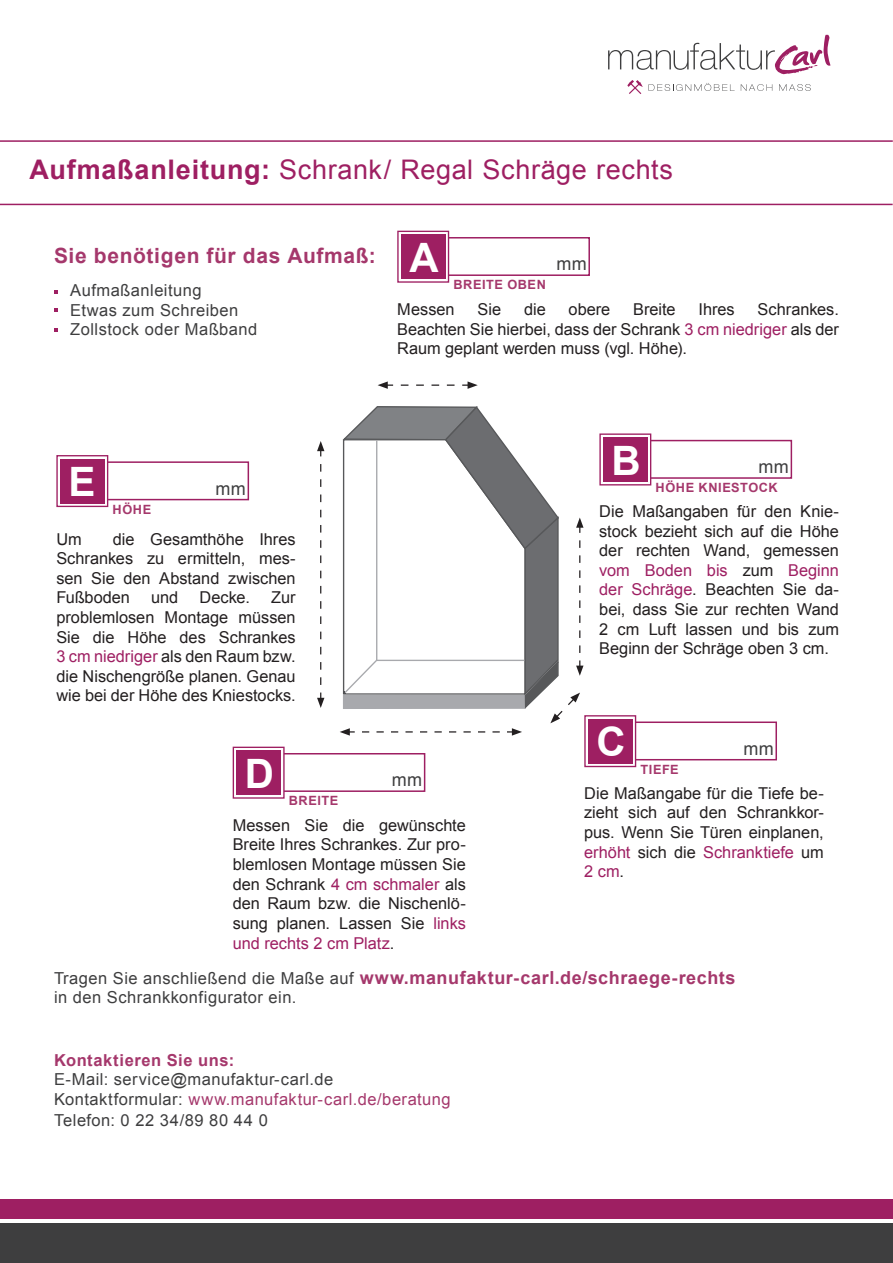
<style>
.page{position:relative;width:893px;height:1263px;background:#fff}
.page>*{position:absolute;margin:0;border:0;box-sizing:border-box;transform-origin:0 0}
.t1{font:700 40.5px "Arial";color:#fff}
.t2{font:27px "Arial";letter-spacing:.025em;color:#9e1f62}
.t3{font:700 21px "Arial";letter-spacing:.03em;color:#a5386c}
.t4{font:700 18px "Arial";letter-spacing:.03em;color:#a5386c}
.t5{font:18px "Arial";letter-spacing:.025em;color:#3e3e3f}
.t6{font:16.5px "Arial";letter-spacing:.03em;color:#3e3e3f}
.t7{font:16.5px "Arial";letter-spacing:.03em;color:#a5386c}
.t8{font:700 16.5px "Arial";letter-spacing:.035em;color:#a5386c}
.t9{font:16.35px/19.6px "Arial";color:#231f20;text-align:justify}
.t10{font:700 12.75px "Arial";letter-spacing:.045em;color:#a5386c}
.s1{font-weight:700}
.s2{color:#9e1f62}
.s3{font-weight:400;font-size:16.5px;color:#3e3e3f}
.s4{color:#3e3e3f}
</style>
<div class="page">
<svg style="left:627px;top:80px;width:16px;height:14px"></svg>
<svg style="left:608px;top:35px;width:222px;height:39px"></svg>
<svg style="left:649px;top:83px;width:86px;height:8px"></svg>
<svg style="left:741px;top:84px;width:31px;height:7px"></svg>
<svg style="left:779px;top:84px;width:32px;height:7px"></svg>
<hr style="left:0;top:140px;width:893px;height:2px;background:#9e1f62">
<div style="left:0;top:1223px;width:893px;height:40px;background:#3e3e3f"></div>
<div style="left:0;top:1199px;width:893px;height:20px;background:#9e1f62"></div>
<hr style="left:0;top:204px;width:893px;height:1px;background:#9e1f62">
<svg style="left:54px;top:290px;width:4px;height:3px"></svg>
<svg style="left:54px;top:308px;width:4px;height:3px"></svg>
<svg style="left:54px;top:328px;width:4px;height:4px"></svg>
<div style="left:256px;top:753px;width:169px;height:39px;border:2px solid #9e1f62"></div>
<div style="left:233px;top:747px;width:52px;height:52px;background:#fff;border:1px solid #9e1f62"></div>
<div style="left:236px;top:750px;width:45px;height:45px;background:#9e1f62"></div>
<div style="left:608px;top:721px;width:169px;height:39px;border:2px solid #9e1f62"></div>
<svg style="left:584px;top:715px;width:52px;height:52px"></svg>
<div style="left:588px;top:719px;width:44px;height:44px;background:#9e1f62"></div>
<svg style="left:340px;top:406px;width:243px;height:330px"></svg>
<div style="left:80px;top:461px;width:169px;height:39px;border:2px solid #9e1f62"></div>
<svg style="left:56px;top:455px;width:52px;height:52px"></svg>
<div style="left:60px;top:459px;width:44px;height:44px;background:#9e1f62"></div>
<div style="left:623px;top:440px;width:169px;height:39px;border:2px solid #9e1f62"></div>
<div style="left:599px;top:433px;width:52px;height:52px;background:#fff;border:1px solid #9e1f62"></div>
<div style="left:603px;top:437px;width:44px;height:45px;background:#9e1f62"></div>
<svg style="left:317px;top:441px;width:7px;height:267px"></svg>
<svg style="left:378px;top:381px;width:100px;height:8px"></svg>
<div style="left:421px;top:237px;width:169px;height:39px;border:2px solid #9e1f62"></div>
<div style="left:397px;top:231px;width:52px;height:52px;background:#fff;border:1px solid #9e1f62"></div>
<div style="left:401px;top:234px;width:44px;height:45px;background:#9e1f62"></div>
<p class="t2" style="left:30px;top:152px;width:645px"><span class="s1">Aufmaßanleitung:</span> Schrank/ Regal Schräge rechts</p>
<p class="t3" style="left:54px;top:241px;width:323px">Sie benötigen für das Aufmaß:</p>
<p class="t6" style="left:70px;top:280px;width:133px">Aufmaßanleitung</p>
<p class="t6" style="left:70px;top:299px;width:170px">Etwas zum Schreiben</p>
<p class="t6" style="left:70px;top:319px;width:188px">Zollstock oder Maßband</p>
<p class="t1" style="left:409px;top:231px;width:31px">A</p>
<p class="t10" style="left:453px;top:276px;width:94px">BREITE OBEN</p>
<p class="t5" style="left:556px;top:252px;width:32px">mm</p>
<p class="t9" style="left:397px;top:299px;width:59px">Messen</p>
<p class="t9" style="left:477px;top:299px;width:25px">Sie</p>
<p class="t9" style="left:524px;top:299px;width:23px">die</p>
<p class="t9" style="left:569px;top:299px;width:43px">obere</p>
<p class="t9" style="left:633px;top:299px;width:44px">Breite</p>
<p class="t9" style="left:698px;top:299px;width:38px">Ihres</p>
<p class="t9" style="left:758px;top:299px;width:83px">Schrankes.</p>
<p class="t9" style="left:397px;top:319px;width:443px">Beachten Sie hierbei, dass der Schrank <span class="s2">3 cm niedriger</span> als der<br>Raum geplant werden muss (vgl. Höhe).</p>
<p class="t1" style="left:69px;top:455px;width:29px">E</p>
<p class="t10" style="left:113px;top:501px;width:40px">HÖHE</p>
<p class="t5" style="left:215px;top:476px;width:32px">mm</p>
<p class="t9" style="left:56px;top:529px;width:241px;text-indent:57px">die Gesamthöhe Ihres Schrankes zu ermitteln, mes&shy;sen Sie den Abstand zwischen</p>
<p class="t9" style="left:56px;top:588px;width:75px">Fußboden</p>
<p class="t9" style="left:151px;top:588px;width:29px">und</p>
<p class="t9" style="left:200px;top:588px;width:52px">Decke.</p>
<p class="t9" style="left:271px;top:588px;width:26px">Zur</p>
<p class="t9" style="left:56px;top:608px;width:241px">problemlosen Montage müssen<br>Sie die Höhe des Schrankes</p>
<p class="t9" style="left:56px;top:647px;width:241px"><span class="s2">3 cm niedriger</span> als den Raum bzw. die Nischengröße planen. Genau wie bei der Höhe des Kniestocks.</p>
<p class="t9" style="left:56px;top:529px;width:27px">Um</p>
<p class="t1" style="left:612px;top:434px;width:31px">B</p>
<p class="t5" style="left:758px;top:455px;width:32px">mm</p>
<p class="t10" style="left:656px;top:479px;width:124px">HÖHE KNIESTOCK</p>
<p class="t9" style="left:599px;top:502px;width:241px">Die Maßangaben für den Knie&shy;stock bezieht sich auf die Höhe der rechten Wand, gemessen <span class="s2">vom Boden bis</span> zum <span class="s2">Beginn der Schräge</span>. Beachten Sie da&shy;bei, dass Sie zur rechten Wand 2 cm Luft lassen und bis zum</p>
<p class="t9" style="left:599px;top:639px;width:231px">Beginn der Schräge oben 3 cm.</p>
<p class="t1" style="left:596px;top:715px;width:31px">C</p>
<p class="t5" style="left:743px;top:737px;width:32px">mm</p>
<p class="t1" style="left:245px;top:747px;width:31px">D</p>
<p class="t10" style="left:289px;top:792px;width:51px">BREITE</p>
<p class="t5" style="left:392px;top:768px;width:32px">mm</p>
<p class="t9" style="left:233px;top:815px;width:235px">Messen Sie die gewünschte Breite Ihres Schrankes. Zur pro&shy;blemlosen Montage müssen Sie den Schrank <span class="s2">4 cm schmaler</span> als den Raum bzw. die Nischenlö&shy;sung planen. Lassen Sie <span class="s2">links und rechts 2 cm Platz</span>.</p>
<p class="t10" style="left:640px;top:761px;width:40px">TIEFE</p>
<p class="t9" style="left:584px;top:783px;width:241px">Die Maßangabe für die Tiefe be&shy;zieht sich auf den Schrankkor&shy;pus. Wenn Sie Türen einplanen, <span class="s2">erhöht</span> sich die <span class="s2">Schranktiefe</span> um <span class="s2">2 cm</span>.</p>
<p class="t4" style="left:54px;top:966px;width:683px"><span class="s3">Tragen Sie anschließend die Maße auf</span> www.manufaktur-carl.de/schraege-rechts</p>
<p class="t6" style="left:54px;top:987px;width:244px">in den Schrankkonfigurator ein.</p>
<p class="t8" style="left:54px;top:1049px;width:182px">Kontaktieren Sie uns:</p>
<p class="t6" style="left:54px;top:1069px;width:281px">E-Mail: service@manufaktur-carl.de</p>
<p class="t7" style="left:54px;top:1088px;width:398px"><span class="s4">Kontaktformular:</span> www.manufaktur-carl.de/beratung</p>
<p class="t6" style="left:54px;top:1109px;width:215px">Telefon: 0 22 34/89 80 44 0</p>
</div>
